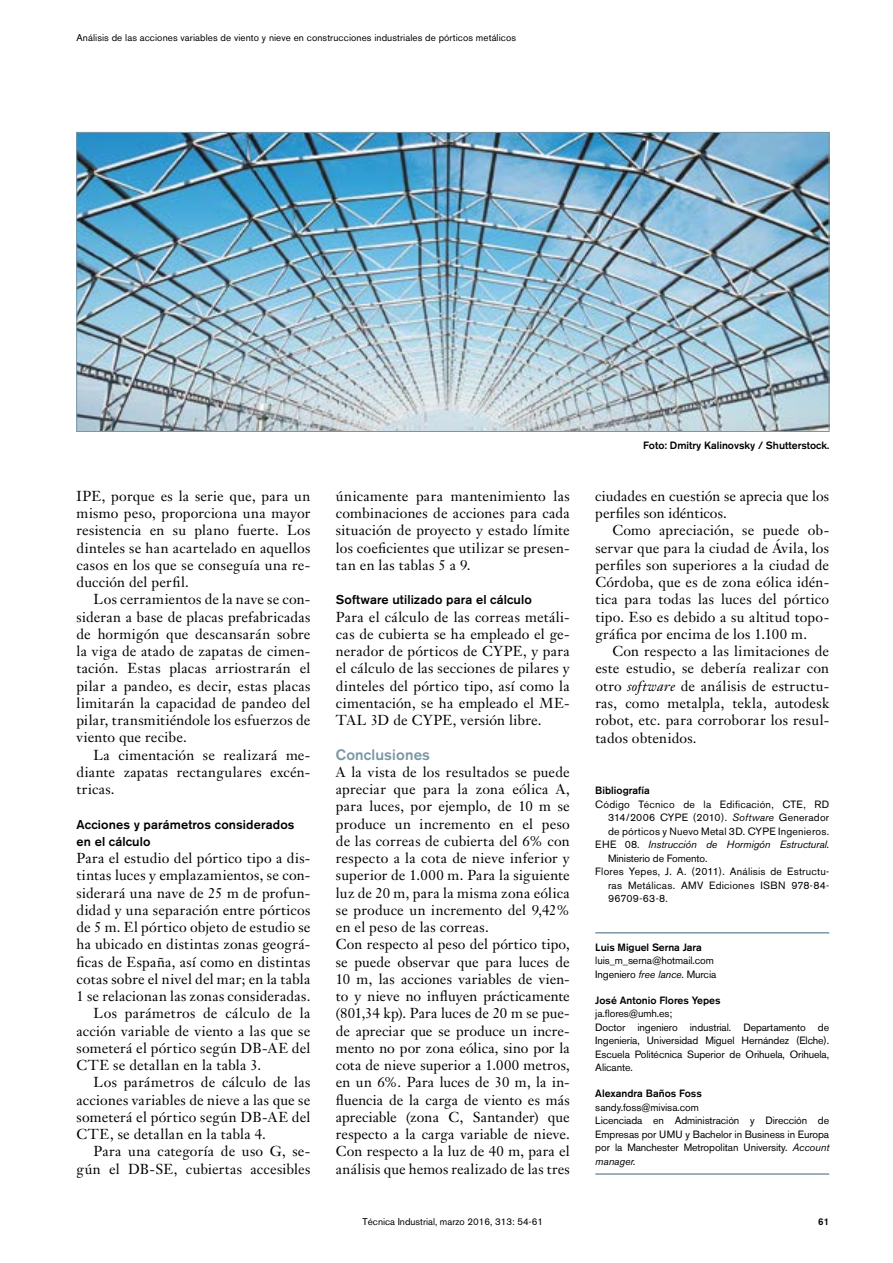
<style>
.page{position:relative;width:893px;height:1263px;background:#fff}
.page>*{position:absolute;margin:0;border:0;box-sizing:border-box;transform-origin:0 0}
.t1{font:500 15px "Akzidenz Grotesk BE";letter-spacing:.01em;color:#7b97a4}
.t2{font:14.25px/17.2px "Janson Text";letter-spacing:.015em;color:#000;text-align:justify}
.t3{font:500 12.75px/17.2px "Akzidenz Grotesk BE";letter-spacing:.01em;color:#000}
.t4{font:10.5px/13.5px "Akzidenz Grotesk BE";letter-spacing:-.01em;color:#000}
.t5{font:10.5px "Akzidenz Grotesk BE";letter-spacing:.02em;color:#000}
.t6{font:500 10.5px "Akzidenz Grotesk BE";color:#000}
.t7{font:italic 10.5px "Akzidenz Grotesk BE";letter-spacing:-.01em;color:#000}
.t8{font:10.5px "Akzidenz Grotesk BE";letter-spacing:.025em;color:#000}
.t9{font:9.75px "Akzidenz Grotesk BE";letter-spacing:.01em;color:#000}
.t10{font:500 9.75px "Akzidenz Grotesk BE";color:#000}
.s1{font-style:italic}
.s2{font-style:normal}
</style>
<div class="page">
<img style="left:78px;top:134px;width:749px;height:296px">
<hr style="left:595px;top:932px;width:234px;height:1px;background:#7b97a4">
<hr style="left:595px;top:1173px;width:234px;height:2px;background:#7b97a4">
<p class="t9" style="left:77px;top:32px;width:441px">Análisis de las acciones variables de viento y nieve en construcciones industriales de pórticos metálicos</p>
<p class="t2" style="left:77px;top:487px;width:235px">IPE, porque es la serie que, para un mismo peso, proporciona una mayor resistencia en su plano fuerte. Los dinteles se han acartelado en aquellos casos en los que se conseguía una re&shy;ducción del perfil.</p>
<p class="t2" style="left:77px;top:591px;width:235px;text-indent:17px">Los cerramientos de la nave se con&shy;sideran a base de placas prefabricadas de hormigón que descansarán sobre la viga de atado de zapatas de cimen&shy;tación. Estas placas arriostrarán el pilar a pandeo, es decir, estas placas limitarán la capacidad de pandeo del pilar, transmitiéndole los esfuerzos de viento que recibe.</p>
<p class="t2" style="left:77px;top:746px;width:235px;text-indent:17px">La cimentación se realizará me&shy;diante zapatas rectangulares excén&shy;tricas.</p>
<p class="t3" style="left:77px;top:815px;width:220px">Acciones y parámetros considerados en el cálculo</p>
<p class="t2" style="left:77px;top:849px;width:235px">Para el estudio del pórtico tipo a dis-</p>
<p class="t2" style="left:77px;top:867px;width:235px">tintas luces y emplazamientos, se con-</p>
<p class="t2" style="left:77px;top:884px;width:235px">siderará una nave de 25 m de profun-</p>
<p class="t2" style="left:77px;top:901px;width:235px">didad y una separación entre pórticos</p>
<p class="t2" style="left:77px;top:918px;width:235px">de 5 m. El pórtico objeto de estudio se</p>
<p class="t2" style="left:77px;top:936px;width:235px">ha ubicado en distintas zonas geográ-</p>
<p class="t2" style="left:77px;top:953px;width:235px">ficas de España, así como en distintas</p>
<p class="t2" style="left:77px;top:970px;width:235px">cotas sobre el nivel del mar; en la tabla</p>
<p class="t2" style="left:77px;top:987px;width:235px">1 se relacionan las zonas consideradas.</p>
<p class="t2" style="left:94px;top:1005px;width:218px">Los parámetros de cálculo de la</p>
<p class="t2" style="left:77px;top:1022px;width:235px">acción variable de viento a las que se</p>
<p class="t2" style="left:77px;top:1039px;width:235px">someterá el pórtico según DB-AE del</p>
<p class="t2" style="left:77px;top:1056px;width:186px">CTE se detallan en la tabla 3.</p>
<p class="t2" style="left:94px;top:1074px;width:218px">Los parámetros de cálculo de las</p>
<p class="t2" style="left:77px;top:1091px;width:235px">acciones variables de nieve a las que se</p>
<p class="t2" style="left:77px;top:1108px;width:235px">someterá el pórtico según DB-AE del</p>
<p class="t2" style="left:77px;top:1125px;width:191px">CTE, se detallan en la tabla 4.</p>
<p class="t2" style="left:94px;top:1143px;width:218px">Para una categoría de uso G, se-</p>
<p class="t2" style="left:77px;top:1160px;width:235px">gún el DB-SE, cubiertas accesibles</p>
<p class="t2" style="left:336px;top:487px;width:235px">únicamente para mantenimiento las combinaciones de acciones para cada situación de proyecto y estado límite los coeficientes que utilizar se presen&shy;tan en las tablas 5 a 9.</p>
<p class="t3" style="left:336px;top:591px;width:198px">Software utilizado para el cálculo</p>
<p class="t2" style="left:336px;top:608px;width:235px">Para el cálculo de las correas metáli&shy;cas de cubierta se ha empleado el ge&shy;nerador de pórticos de CYPE, y para el cálculo de las secciones de pilares y dinteles del pórtico tipo, así como la cimentación, se ha empleado el ME-TAL 3D de CYPE, versión libre.</p>
<p class="t1" style="left:336px;top:745px;width:96px">Conclusiones</p>
<p class="t2" style="left:336px;top:763px;width:235px;text-align:left">A la vista de los resultados se puede apreciar que para la zona eólica A, para luces, por ejemplo, de 10 m se produce un incremento en el peso de las correas de cubierta del 6% con respecto a la cota de nieve inferior y superior de 1.000 m. Para la siguiente luz de 20 m, para la misma zona eólica se produce un incremento del 9,42% en el peso de las correas.<br>Con respecto al peso del pórtico tipo, se puede observar que para luces de 10 m, las acciones variables de vien&shy;to y nieve no influyen prácticamente (801,34 kp). Para luces de 20 m se pue&shy;de apreciar que se produce un incre&shy;mento no por zona eólica, sino por la cota de nieve superior a 1.000 metros, en un 6%. Para luces de 30 m, la in&shy;fluencia de la carga de viento es más apreciable (zona C, Santander) que respecto a la carga variable de nieve.<br>Con respecto a la luz de 40 m, para el análisis que hemos realizado de las tres</p>
<p class="t6" style="left:643px;top:439px;width:187px">Foto: Dmitry Kalinovsky / Shutterstock.</p>
<p class="t2" style="left:595px;top:487px;width:235px">ciudades en cuestión se aprecia que los perfiles son idénticos.</p>
<p class="t2" style="left:595px;top:522px;width:235px;text-indent:17px">Como apreciación, se puede ob&shy;servar que para la ciudad de Ávila, los perfiles son superiores a la ciudad de Córdoba, que es de zona eólica idén&shy;tica para todas las luces del pórtico tipo. Eso es debido a su altitud topo&shy;gráfica por encima de los 1.100 m.</p>
<p class="t2" style="left:595px;top:642px;width:235px;text-indent:17px">Con respecto a las limitaciones de este estudio, se debería realizar con otro <span class="s1">software</span> de análisis de estructu&shy;ras, como metalpla, tekla, autodesk robot, etc. para corroborar los resul&shy;tados obtenidos.</p>
<p class="t6" style="left:595px;top:784px;width:56px">Bibliografía</p>
<p class="t5" style="left:595px;top:798px;width:235px">Código Técnico de la Edificación, CTE, RD</p>
<p class="t5" style="left:608px;top:811px;width:223px">314/2006 CYPE (2010). <span class="s1">Software</span> Generador</p>
<p class="t5" style="left:608px;top:825px;width:223px">de pórticos y Nuevo Metal 3D. CYPE Ingenieros.</p>
<p class="t7" style="left:595px;top:838px;width:235px"><span class="s2">EHE 08.</span> Instrucción de Hormigón Estructural.</p>
<p class="t4" style="left:608px;top:851px;width:101px">Ministerio de Fomento.</p>
<p class="t5" style="left:595px;top:865px;width:235px">Flores Yepes, J. A. (2011). Análisis de Estructu-</p>
<p class="t8" style="left:608px;top:879px;width:223px">ras Metálicas. AMV Ediciones ISBN 978-84-</p>
<p class="t4" style="left:608px;top:892px;width:61px">96709-63-8.</p>
<p class="t6" style="left:595px;top:940px;width:108px">Luis Miguel Serna Jara</p>
<p class="t4" style="left:595px;top:954px;width:123px">luis_m_serna@hotmail.com<br>Ingeniero <span class="s1">free lance</span>. Murcia</p>
<p class="t6" style="left:595px;top:993px;width:127px">José Antonio Flores Yepes</p>
<p class="t4" style="left:595px;top:1007px;width:235px">ja.flores@umh.es;<br>Doctor ingeniero industrial. Departamento de Ingeniería, Universidad Miguel Hernández (Elche).<br>Escuela Politécnica Superior de Orihuela, Orihuela, Alicante.</p>
<p class="t6" style="left:595px;top:1087px;width:108px">Alexandra Baños Foss</p>
<p class="t4" style="left:595px;top:1100px;width:235px">sandy.foss@mivisa.com<br>Licenciada en Administración y Dirección de Empresas por UMU y Bachelor in Business in Europa por la Manchester Metropolitan University. <span class="s1">Account manager.</span></p>
<p class="t9" style="left:363px;top:1216px;width:182px">Técnica Industrial, marzo 2016, 313: 54-61</p>
<p class="t10" style="left:818px;top:1216px;width:13px">61</p>
</div>
